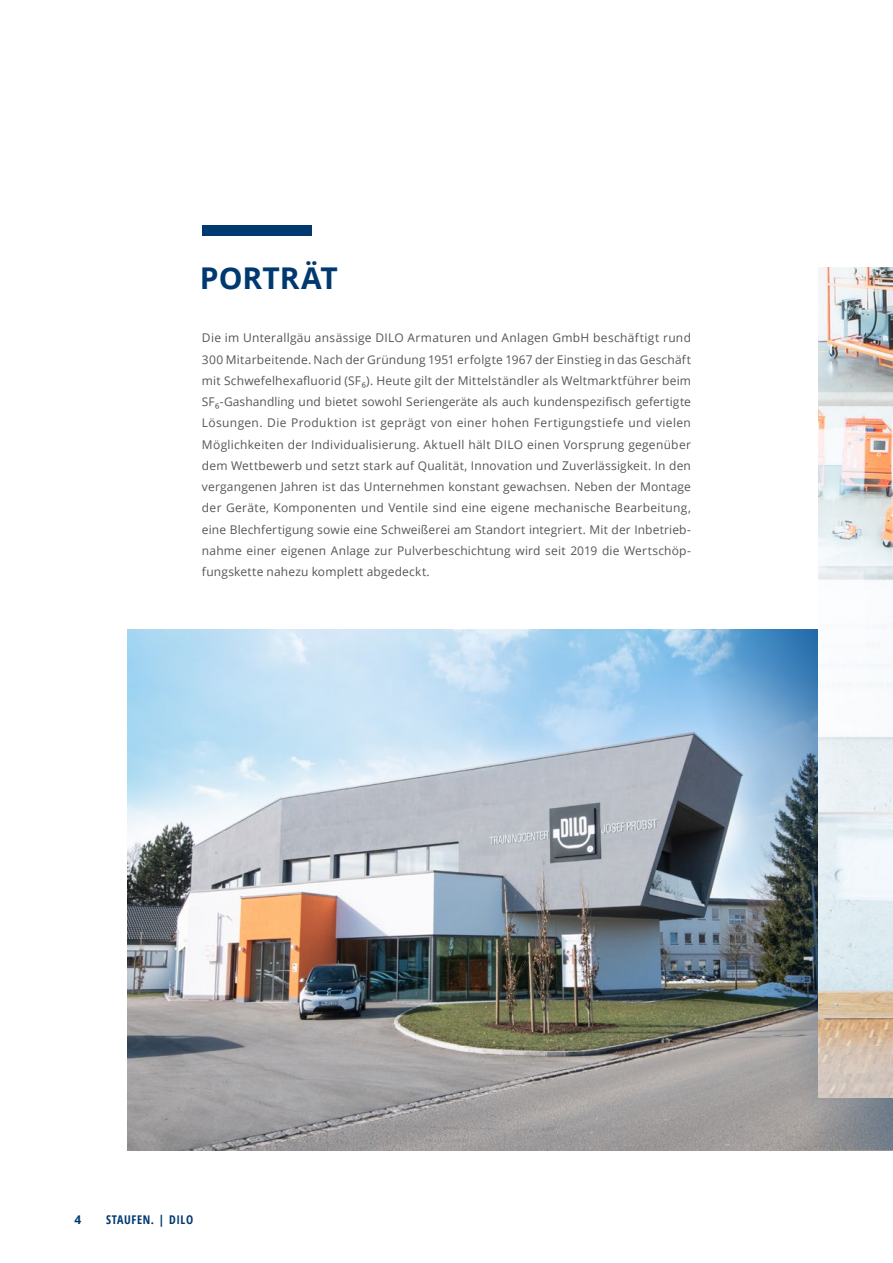
<style>
.page{position:relative;width:893px;height:1263px;background:#fff}
.page>*{position:absolute;margin:0;border:0;box-sizing:border-box;transform-origin:0 0}
.t1{font:700 30px "Open Sans";color:#00396f}
.t2{font:12px/21.3px "Open Sans";letter-spacing:.015em;color:#565656;text-align:justify}
.t3{font:700 12px "Open Sans Condensed";letter-spacing:.05em;color:#00396f}
.t4{font:700 12px "Open Sans";color:#00396f}
.s1{font-family:"Open Sans"}
</style>
<div class="page">
<img style="left:128px;top:629px;width:74px;height:521px">
<img style="left:202px;top:629px;width:691px;height:521px">
<img style="left:819px;top:268px;width:74px;height:829px">
<div style="left:202px;top:225px;width:110px;height:11px;background:#00396f"></div>
<h1 class="t1" style="left:200px;top:257px;width:139px">PORTRÄT</h1>
<p class="t2" style="left:202px;top:327px;width:491px">Die im Unterallgäu ansässige DILO Armaturen und Anlagen GmbH beschäftigt rund 300 Mitarbeitende. Nach der Gründung 1951 erfolgte 1967 der Einstieg in das Geschäft mit Schwefelhexafluorid (SF ). Heute gilt der Mittelständler als Weltmarktführer beim</p>
<p class="t2" style="left:202px;top:379px;width:490px;line-height:15.3px;text-indent:160px">⁶<br>SF -Gashandling und bietet sowohl Seriengeräte als auch kundenspezifisch gefertigte</p>
<p class="t2" style="left:202px;top:400px;width:490px;line-height:15.3px;text-indent:13px">⁶<br>Lösungen. Die Produktion ist geprägt von einer hohen Fertigungstiefe und vielen</p>
<p class="t2" style="left:202px;top:433px;width:490px">Möglichkeiten der Individualisierung. Aktuell hält DILO einen Vorsprung gegenüber dem Wettbewerb und setzt stark auf Qualität, Innovation und Zuverlässigkeit. In den vergangenen Jahren ist das Unternehmen konstant gewachsen. Neben der Montage der Geräte, Komponenten und Ventile sind eine eigene mechanische Bearbeitung, eine Blechfertigung sowie eine Schweißerei am Standort integriert. Mit der Inbetrieb&shy;nahme einer eigenen Anlage zur Pulverbeschichtung wird seit 2019 die Wertschöp&shy;fungskette nahezu komplett abgedeckt.</p>
<p class="t4" style="left:74px;top:1211px;width:8px">4</p>
<p class="t3" style="left:106px;top:1211px;width:88px">STAUFEN. <span class="s1">|</span> DILO</p>
</div>
